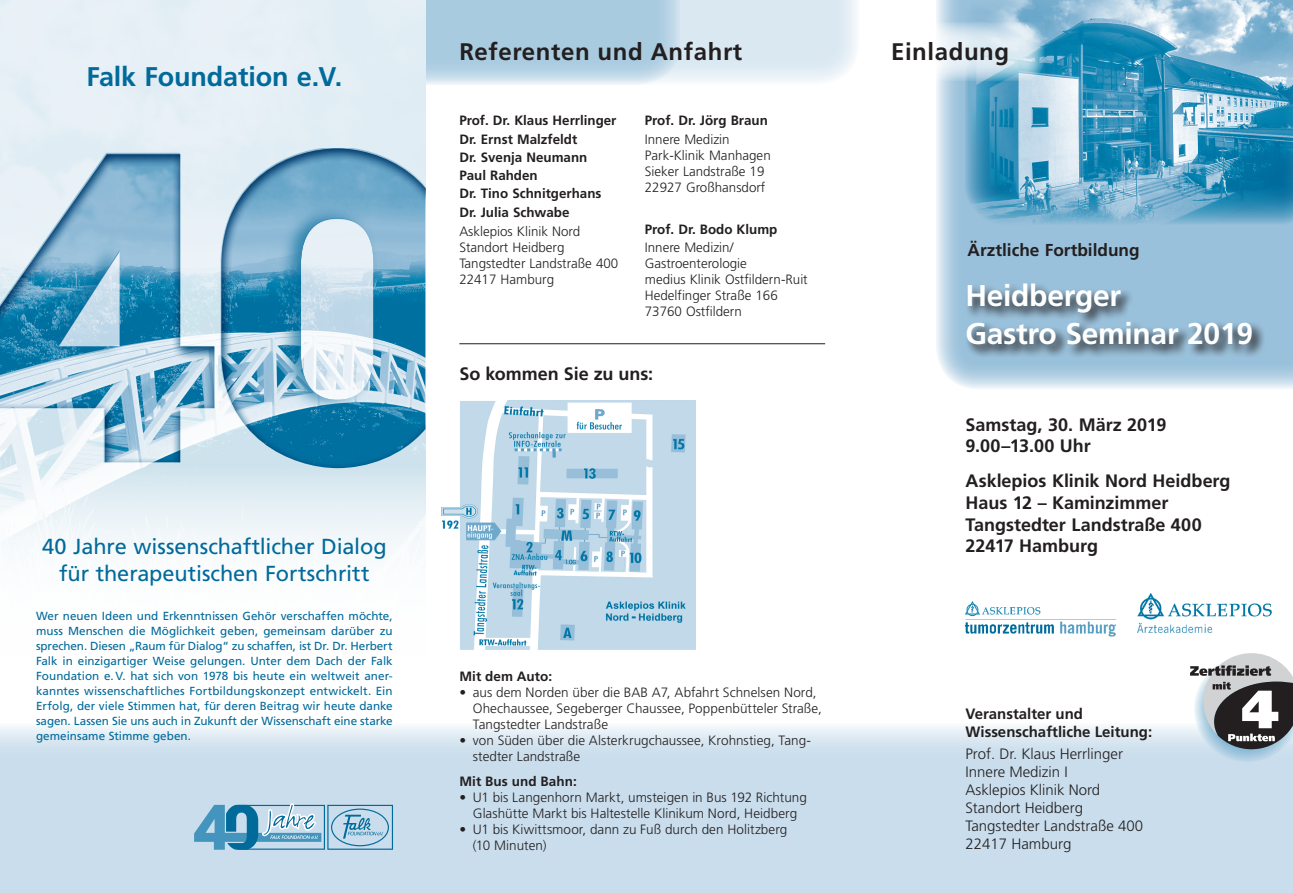
<style>
.page{position:relative;width:1293px;height:893px;background:#fff}
.page>*{position:absolute;margin:0;border:0;box-sizing:border-box;transform-origin:0 0}
.t1{font:900 53.85px "Frutiger";color:#fff}
.t2{font:700 30px/37.5px "Frutiger";letter-spacing:-.01em;color:#fff}
.t3{font:700 27px "Frutiger LT Std";letter-spacing:-.005em;color:#006a9b}
.t4{font:700 24px "Frutiger";letter-spacing:.025em;color:#231f20}
.t5{font:21.75px/27px "Frutiger LT Std";letter-spacing:-.005em;color:#006a9b;text-align:center}
.t6{font:700 18px/21.8px "Frutiger";color:#231f20}
.t7{font:700 17.25px "Frutiger";color:#231f20}
.t8{font:300 15px/18px "Frutiger";color:#231f20}
.t9{font:700 15px/18px "Frutiger";color:#231f20}
.t10{font:300 13.5px/16.2px "Frutiger";color:#231f20}
.t11{font:700 13.5px "Frutiger";color:#231f20}
.t12{font:11.7px/15px "Frutiger LT Std";letter-spacing:-.005em;color:#006a9b;text-align:justify}
</style>
<div class="page">
<svg style="left:936px;top:0;width:357px;height:389px;background:#a8cae0"></svg>
<img style="left:965px;top:0;width:328px;height:224px">
<svg style="left:680px;top:0;width:176px;height:81px;background:#deeaf3"></svg>
<svg style="left:425px;top:0;width:255px;height:85px;background:#b2d0e3"></svg>
<div style="left:0;top:723px;width:1293px;height:170px;background:#c9ddec"></div>
<svg style="left:965px;top:282px;width:301px;height:77px;background:#85a4ba"></svg>
<svg style="left:936px;top:22px;width:108px;height:59px;background:#c8deeb"></svg>
<hr style="left:459px;top:343px;width:366px;height:1px;background:#231f20">
<img style="left:441px;top:401px;width:254px;height:249px">
<svg style="left:0;top:468px;width:425px;height:121px;fill:#f2f7fa"></svg>
<div style="left:0;top:148px;width:425px;height:320px;background:#006a9b;opacity:.9"></div>
<div style="left:278px;top:204px;width:101px;height:210px;background:#006a9b;opacity:.7"></div>
<div style="left:307px;top:236px;width:67px;height:164px;background:#fff;opacity:.75"></div>
<div style="left:300px;top:217px;width:71px;height:173px;background:#006a9b;opacity:.75"></div>
<div style="left:37px;top:239px;width:88px;height:122px;background:#006a9b;opacity:.75"></div>
<div style="left:57px;top:249px;width:63px;height:98px;background:#006a9b;opacity:.75"></div>
<svg style="left:194px;top:803px;width:199px;height:47px"></svg>
<div style="left:0;top:0;width:209px;height:85px;background:#e7f0f6"></div>
<svg style="left:447px;top:0;width:9px;height:3px"></svg>
<img style="left:1137px;top:593px;width:135px;height:41px">
<img style="left:964px;top:601px;width:153px;height:36px">
<svg style="left:1190px;top:653px;width:103px;height:108px"></svg>
<p class="t3" style="left:86px;top:61px;width:257px">Falk Foundation e.V.</p>
<p class="t5" style="left:42px;top:533px;width:346px">40 Jahre wissenschaftlicher Dialog für therapeutischen Fortschritt</p>
<p class="t12" style="left:36px;top:608px;width:358px">Wer neuen Ideen und Erkenntnissen Gehör verschaffen möchte, muss Menschen die Möglichkeit geben, gemeinsam darüber zu sprechen. Diesen „Raum für Dialog“ zu schaffen, ist Dr. Dr. Herbert Falk in einzigartiger Weise gelungen. Unter dem Dach der Falk Foundation e.V. hat sich von 1978 bis heute ein weltweit aner&shy;kanntes wissenschaftliches Fortbildungskonzept entwickelt. Ein Erfolg, der viele Stimmen hat, für deren Beitrag wir heute danke sagen. Lassen Sie uns auch in Zukunft der Wissenschaft eine starke gemeinsame Stimme geben.</p>
<p class="t4" style="left:459px;top:38px;width:284px">Referenten und Anfahrt</p>
<p class="t11" style="left:459px;top:113px;width:159px">Prof. Dr. Klaus Herrlinger</p>
<p class="t11" style="left:459px;top:131px;width:119px">Dr. Ernst Malzfeldt</p>
<p class="t11" style="left:459px;top:149px;width:130px">Dr. Svenja Neumann</p>
<p class="t11" style="left:459px;top:167px;width:80px">Paul Rahden</p>
<p class="t11" style="left:459px;top:186px;width:144px">Dr. Tino Schnitgerhans</p>
<p class="t11" style="left:459px;top:204px;width:112px">Dr. Julia Schwabe</p>
<p class="t10" style="left:459px;top:223px;width:160px">Asklepios Klinik Nord<br>Standort Heidberg<br>Tangstedter Landstraße 400<br>22417 Hamburg</p>
<p class="t11" style="left:645px;top:113px;width:124px">Prof. Dr. Jörg Braun</p>
<p class="t10" style="left:645px;top:131px;width:127px">Innere Medizin<br>Park-Klinik Manhagen<br>Sieker Landstraße 19<br>22927 Großhansdorf</p>
<p class="t11" style="left:645px;top:221px;width:134px">Prof. Dr. Bodo Klump</p>
<p class="t10" style="left:645px;top:239px;width:164px">Innere Medizin/<br>Gastroenterologie<br>medius Klinik Ostfildern-Ruit<br>Hedelfinger Straße 166<br>73760 Ostfildern</p>
<p class="t6" style="left:459px;top:362px;width:195px">So kommen Sie zu uns:</p>
<p class="t11" style="left:459px;top:668px;width:94px">Mit dem Auto:</p>
<p class="t10" style="left:473px;top:684px;width:350px;text-indent:-14px">• aus dem Norden über die BAB A7, Abfahrt Schnelsen Nord,<br>Ohechaussee, Segeberger Chaussee, Poppenbütteler Straße,<br>Tangstedter Landstraße</p>
<p class="t10" style="left:473px;top:732px;width:340px;text-indent:-14px">• von Süden über die Alsterkrugchaussee, Krohnstieg, Tang&shy;stedter Landstraße</p>
<p class="t11" style="left:459px;top:773px;width:119px">Mit Bus und Bahn:</p>
<p class="t10" style="left:459px;top:789px;width:349px;text-align:center">• U1 bis Langenhorn Markt, umsteigen in Bus 192 Richtung<br>Glashütte Markt bis Haltestelle Klinikum Nord, Heidberg</p>
<p class="t10" style="left:473px;top:821px;width:316px;text-indent:-14px">• U1 bis Kiwittsmoor, dann zu Fuß durch den Holitzberg (10 Minuten)</p>
<p class="t4" style="left:891px;top:38px;width:120px">Einladung</p>
<p class="t7" style="left:967px;top:240px;width:174px">Ärztliche Fortbildung</p>
<p class="t2" style="left:965px;top:277px;width:289px">Heidberger<br>Gastro Seminar 2019</p>
<p class="t6" style="left:965px;top:413px;width:202px">Samstag, 30. März 2019<br>9.00–13.00 Uhr</p>
<p class="t6" style="left:965px;top:470px;width:267px">Asklepios Klinik Nord Heidberg<br>Haus 12 – Kaminzimmer<br>Tangstedter Landstraße 400<br>22417 Hamburg</p>
<p class="t9" style="left:965px;top:705px;width:188px">Veranstalter und<br>Wissenschaftliche Leitung:</p>
<p class="t8" style="left:965px;top:745px;width:179px">Prof. Dr. Klaus Herrlinger<br>Innere Medizin I<br>Asklepios Klinik Nord<br>Standort Heidberg<br>Tangstedter Landstraße 400<br>22417 Hamburg</p>
<p class="t1" style="left:1241px;top:676px;width:39px">4</p>
</div>
